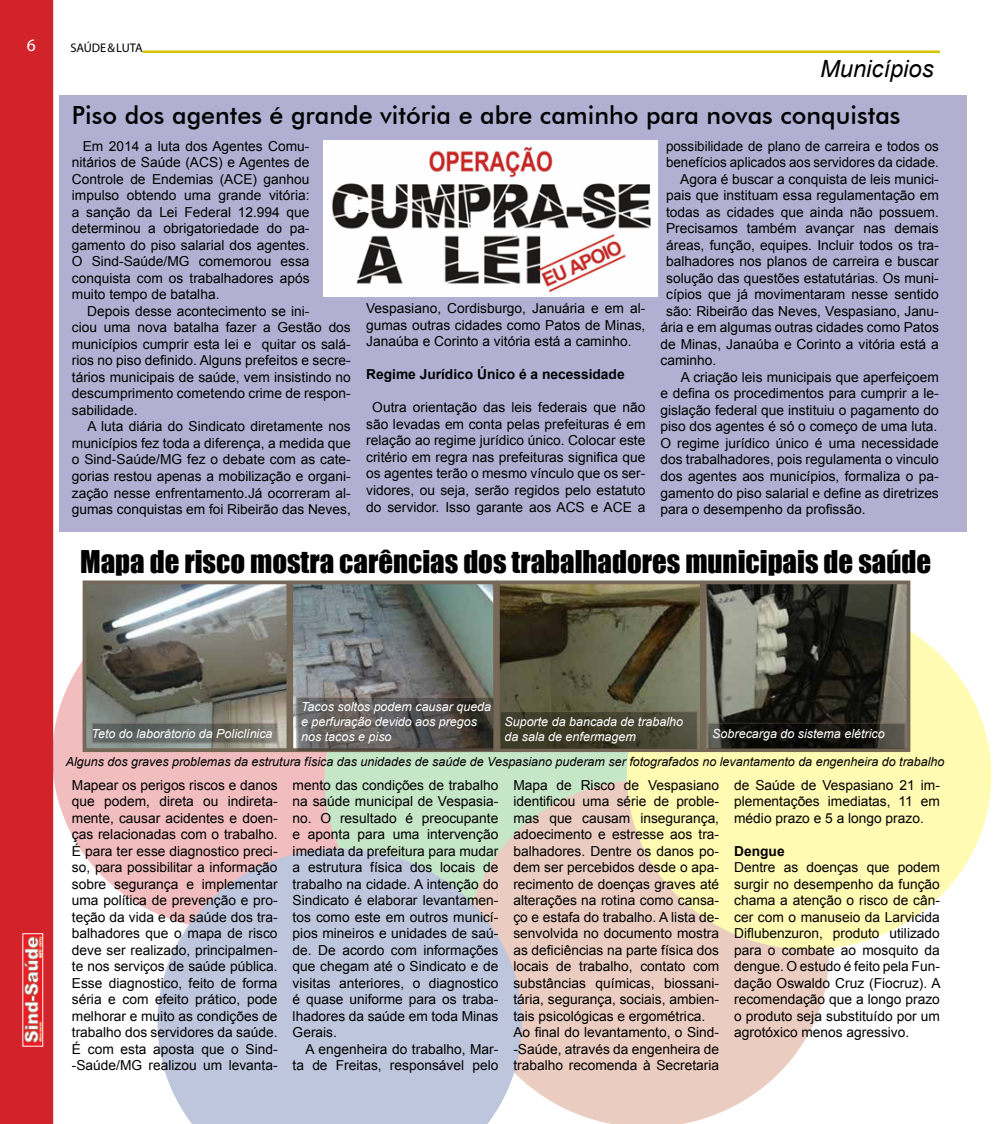
<style>
.page{position:relative;width:993px;height:1124px;background:#fff}
.page>*{position:absolute;margin:0;border:0;box-sizing:border-box;transform-origin:0 0}
.t1{font:28.75px "Impact";color:#000}
.t2{font:500 25px "Futura BT";color:#000}
.t3{font:italic 23.75px "Arial";color:#000}
.t4{font:17.5px "Myriad Pro";color:#fff}
.t5{font:13.75px/16.5px "Arial";color:#000;text-align:justify}
.t6{font:700 13.75px "Arial";color:#000}
.t7{font:italic 12.5px/15px "Arial";color:#fff}
.t8{font:italic 12.5px "Arial";color:#000}
.t9{font:12.5px "Myriad Pro";color:#000}
</style>
<div class="page">
<div style="left:0;top:0;width:53px;height:1123px;background:#d2232a"></div>
<img style="left:22px;top:932px;width:21px;height:114px">
<div style="left:23px;top:933px;width:20px;height:113px;border:1px solid #fff"></div>
<div style="left:52px;top:582px;width:364px;height:348px;background:#f1bdbf;border-radius:50%"></div>
<div style="left:324px;top:606px;width:364px;height:347px;background:#c6e6c8;border-radius:50%"></div>
<svg style="left:502px;top:781px;width:326px;height:342px;background:#ebd1c7"></svg>
<div style="left:626px;top:602px;width:364px;height:347px;background:#fffbb3;border-radius:50%"></div>
<svg style="left:157px;top:848px;width:364px;height:275px;background:#c5c8da"></svg>
<hr style="left:143px;top:50px;width:796px;height:3px;background:#d6c200">
<div style="left:59px;top:95px;width:907px;height:436px;background:#b1b0d2"></div>
<img style="left:323px;top:140px;width:334px;height:156px">
<img style="left:88px;top:585px;width:197px;height:162px">
<div style="left:83px;top:580px;width:207px;height:172px;border:4px solid #756857"></div>
<img style="left:294px;top:585px;width:198px;height:162px">
<div style="left:289px;top:580px;width:208px;height:172px;border:4px solid #756857"></div>
<img style="left:501px;top:585px;width:197px;height:162px">
<div style="left:496px;top:580px;width:207px;height:172px;border:4px solid #756857"></div>
<img style="left:707px;top:585px;width:198px;height:137px">
<div style="left:702px;top:580px;width:208px;height:172px;border:4px solid #756857"></div>
<svg style="left:94px;top:724px;width:181px;height:17px;background:#646862"></svg>
<div style="left:92px;top:722px;width:185px;height:21px;border:1px solid #745d4d"></div>
<svg style="left:298px;top:698px;width:194px;height:52px;background:#575451"></svg>
<div style="left:296px;top:696px;width:198px;height:56px;border:1px solid #745d4d"></div>
<svg style="left:501px;top:712px;width:194px;height:36px;background:#413f2c"></svg>
<div style="left:499px;top:710px;width:198px;height:40px;border:1px solid #745d4d"></div>
<svg style="left:709px;top:724px;width:194px;height:24px;background:#1d1c18"></svg>
<div style="left:707px;top:722px;width:198px;height:28px;border:1px solid #745d4d"></div>
<p class="t4" style="left:27px;top:34px;width:10px">6</p>
<p class="t9" style="left:70px;top:40px;width:74px">SAÚDE &amp; LUTA</p>
<h3 class="t3" style="left:819px;top:53px;width:115px">Municípios</h3>
<h2 class="t2" style="left:72px;top:100px;width:830px">Piso dos agentes é grande vitória e abre caminho para novas conquistas</h2>
<p class="t5" style="left:72px;top:138px;width:239px;text-indent:11px">Em 2014 a luta dos Agentes Comu&shy;nitários de Saúde (ACS) e Agentes de Controle de Endemias (ACE) ganhou impulso obtendo uma grande vitória: a sanção da Lei Federal 12.994 que determinou a obrigatoriedade do pa&shy;gamento do piso salarial dos agentes.<br>O Sind-Saúde/MG comemorou essa conquista com os trabalhadores após muito tempo de batalha.</p>
<p class="t5" style="left:72px;top:303px;width:280px;text-align:left;text-indent:15px">Depois desse acontecimento se ini-<br>ciou uma nova batalha fazer a Gestão dos municípios cumprir esta lei e quitar os salá&shy;rios no piso definido. Alguns prefeitos e secre&shy;tários municipais de saúde, vem insistindo no descumprimento cometendo crime de respon&shy;sabilidade.</p>
<p class="t5" style="left:72px;top:418px;width:280px;text-indent:15px">A luta diária do Sindicato diretamente nos municípios fez toda a diferença, a medida que o Sind-Saúde/MG fez o debate com as cate&shy;gorias restou apenas a mobilização e organi&shy;zação nesse enfrentamento.Já ocorreram al&shy;gumas conquistas em foi Ribeirão das Neves,</p>
<p class="t5" style="left:666px;top:138px;width:274px">possibilidade de plano de carreira e todos os</p>
<p class="t5" style="left:666px;top:154px;width:274px">benefícios aplicados aos servidores da cidade.</p>
<p class="t5" style="left:680px;top:171px;width:260px">Agora é buscar a conquista de leis munici-</p>
<p class="t5" style="left:666px;top:187px;width:274px">pais que instituam essa regulamentação em</p>
<p class="t5" style="left:666px;top:204px;width:274px">todas as cidades que ainda não possuem.</p>
<p class="t5" style="left:666px;top:220px;width:274px">Precisamos também avançar nas demais</p>
<p class="t5" style="left:666px;top:237px;width:274px">áreas, função, equipes. Incluir todos os tra-</p>
<p class="t5" style="left:666px;top:253px;width:274px">balhadores nos planos de carreira e buscar</p>
<p class="t5" style="left:666px;top:270px;width:274px">solução das questões estatutárias. Os muni-</p>
<p class="t5" style="left:666px;top:286px;width:274px">cípios que já movimentaram nesse sentido</p>
<p class="t5" style="left:666px;top:303px;width:274px">são: Ribeirão das Neves, Vespasiano, Janu-</p>
<p class="t5" style="left:660px;top:319px;width:280px">ária e em algumas outras cidades como Patos</p>
<p class="t5" style="left:660px;top:336px;width:280px">de Minas, Janaúba e Corinto a vitória está a</p>
<p class="t5" style="left:660px;top:352px;width:57px">caminho.</p>
<p class="t5" style="left:680px;top:369px;width:259px">A criação leis municipais que aperfeiçoem</p>
<p class="t5" style="left:660px;top:385px;width:280px">e defina os procedimentos para cumprir a le-</p>
<p class="t5" style="left:660px;top:402px;width:280px">gislação federal que instituiu o pagamento do</p>
<p class="t5" style="left:660px;top:418px;width:278px">piso dos agentes é só o começo de uma luta.</p>
<p class="t5" style="left:660px;top:435px;width:280px">O regime jurídico único é uma necessidade</p>
<p class="t5" style="left:660px;top:451px;width:280px">dos trabalhadores, pois regulamenta o vinculo</p>
<p class="t5" style="left:660px;top:468px;width:280px">dos agentes aos municípios, formaliza o pa-</p>
<p class="t5" style="left:660px;top:484px;width:280px">gamento do piso salarial e define as diretrizes</p>
<p class="t5" style="left:660px;top:501px;width:206px">para o desempenho da profissão.</p>
<p class="t5" style="left:366px;top:300px;width:281px">Vespasiano, Cordisburgo, Januária e em al&shy;gumas outras cidades como Patos de Minas, Janaúba e Corinto a vitória está a caminho.</p>
<p class="t6" style="left:366px;top:365px;width:260px">Regime Jurídico Único é a necessidade</p>
<p class="t5" style="left:366px;top:399px;width:281px;text-align:center">Outra orientação das leis federais que não são levadas em conta pelas prefeituras é em relação ao regime jurídico único. Colocar este critério em regra nas prefeituras significa que os agentes terão o mesmo vínculo que os ser&shy;vidores, ou seja, serão regidos pelo estatuto do servidor. Isso garante aos ACS e ACE a</p>
<h1 class="t1" style="left:80px;top:539px;width:852px">Mapa de risco mostra carências dos trabalhadores municipais de saúde</h1>
<p class="t7" style="left:301px;top:699px;width:191px">Tacos soltos podem causar queda e perfuração devido aos pregos nos tacos e piso</p>
<p class="t7" style="left:504px;top:714px;width:180px">Suporte da bancada de trabalho da sala de enfermagem</p>
<p class="t7" style="left:712px;top:726px;width:174px">Sobrecarga do sistema elétrico</p>
<p class="t8" style="left:66px;top:753px;width:879px">Alguns dos graves problemas da estrutura física das unidades de saúde de Vespasiano puderam ser fotografados no levantamento da engenheira do trabalho</p>
<p class="t7" style="left:92px;top:726px;width:182px">Teto do laborátorio da Policlínica</p>
<p class="t5" style="left:72px;top:776px;width:207px">Mapear os perigos riscos e danos que podem, direta ou indireta&shy;mente, causar acidentes e doen&shy;ças relacionadas com o trabalho.<br>É para ter esse diagnostico preci&shy;so, para possibilitar a informação sobre segurança e implementar uma política de prevenção e pro&shy;teção da vida e da saúde dos tra&shy;balhadores que o mapa de risco deve ser realizado, principalmen&shy;te nos serviços de saúde pública.<br>Esse diagnostico, feito de forma séria e com efeito prático, pode melhorar e muito as condições de trabalho dos servidores da saúde.<br>É com esta aposta que o Sind--Saúde/MG realizou um levanta-</p>
<p class="t5" style="left:292px;top:776px;width:207px">mento das condições de trabalho na saúde municipal de Vespasia&shy;no. O resultado é preocupante e aponta para uma intervenção imediata da prefeitura para mudar a estrutura física dos locais de trabalho na cidade. A intenção do Sindicato é elaborar levantamen&shy;tos como este em outros municí&shy;pios mineiros e unidades de saú&shy;de. De acordo com informações que chegam até o Sindicato e de visitas anteriores, o diagnostico é quase uniforme para os traba&shy;lhadores da saúde em toda Minas Gerais.</p>
<p class="t5" style="left:292px;top:1040px;width:207px;text-align:right">A engenheira do trabalho, Mar&shy;ta de Freitas, responsável pelo</p>
<p class="t5" style="left:513px;top:776px;width:207px;text-align:left">Mapa de Risco de Vespasiano identificou uma série de proble&shy;mas que causam insegurança, adoecimento e estresse aos tra&shy;balhadores. Dentre os danos po&shy;dem ser percebidos desde o apa&shy;recimento de doenças graves até alterações na rotina como cansa&shy;ço e estafa do trabalho. A lista de&shy;senvolvida no documento mostra as deficiências na parte física dos locais de trabalho, contato com substâncias químicas, biossani&shy;tária, segurança, sociais, ambien&shy;tais psicológicas e ergométrica.<br>Ao final do levantamento, o Sind--Saúde, através da engenheira de trabalho recomenda à Secretaria</p>
<p class="t5" style="left:734px;top:776px;width:207px">de Saúde de Vespasiano 21 im&shy;plementações imediatas, 11 em médio prazo e 5 a longo prazo.</p>
<p class="t6" style="left:734px;top:841px;width:52px">Dengue</p>
<p class="t5" style="left:734px;top:859px;width:208px">Dentre as doenças que podem surgir no desempenho da função chama a atenção o risco de cân&shy;cer com o manuseio da Larvicida Diflubenzuron, produto utilizado para o combate ao mosquito da dengue. O estudo é feito pela Fun&shy;dação Oswaldo Cruz (Fiocruz). A recomendação que a longo prazo o produto seja substituído por um agrotóxico menos agressivo.</p>
</div>
